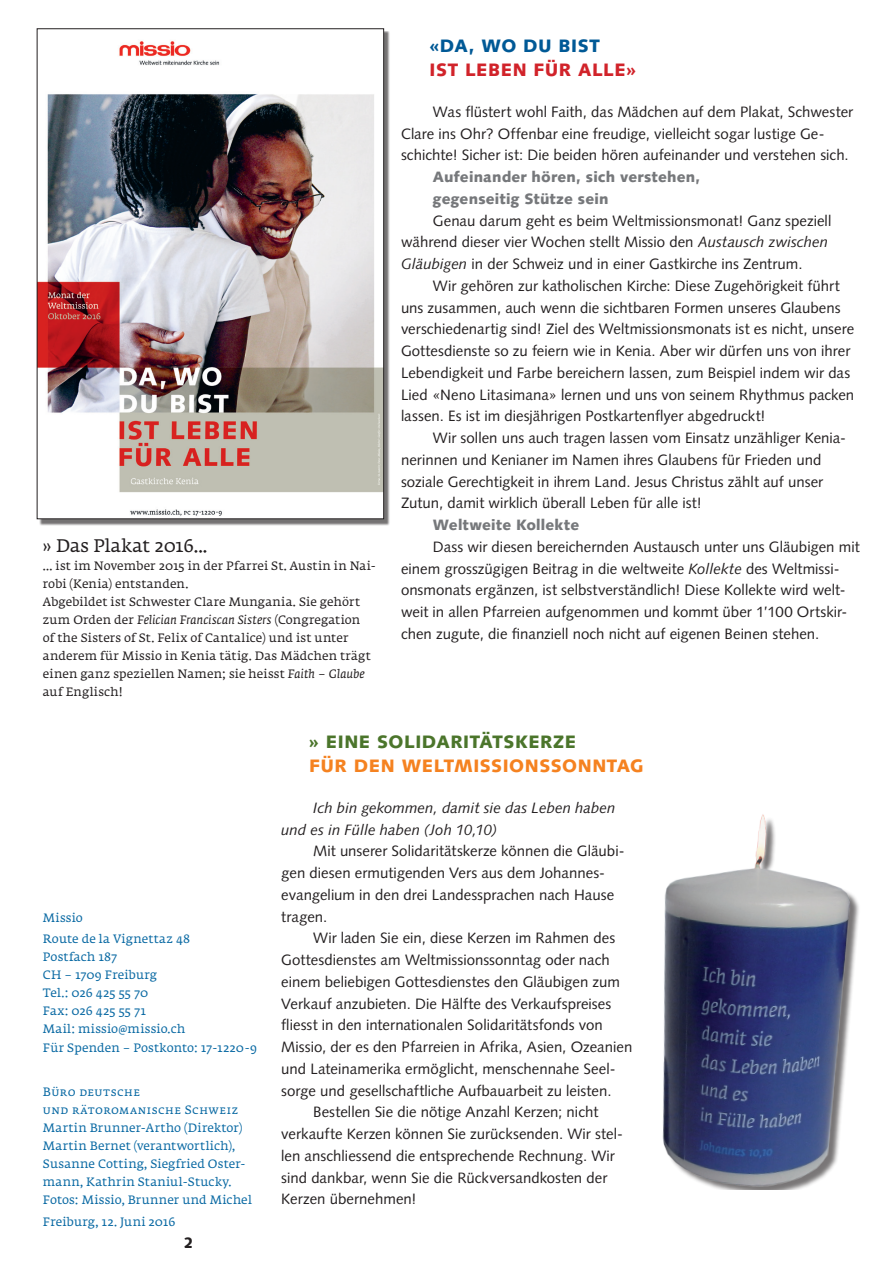
<style>
.page{position:relative;width:893px;height:1263px;background:#fff}
.page>*{position:absolute;margin:0;border:0;box-sizing:border-box;transform-origin:0 0}
.t1{font:900 18px "Syntax LT Std";letter-spacing:.03em;color:#f58220}
.t2{font:900 18px "Syntax LT Std";letter-spacing:.03em;color:#4b752b}
.t3{font:18px "Fedra Serif A Std";letter-spacing:-.02em;color:#231f20}
.t4{font:900 18px "Syntax LT Std";letter-spacing:.03em;color:#d1232a}
.t5{font:900 18px "Syntax LT Std";letter-spacing:.03em;color:#005996}
.t6{font:15px/21.8px "Syntax LT Std";color:#231f20}
.t7{font:900 15px/21.8px "Syntax LT Std";letter-spacing:.015em;color:#76787b}
.t8{font:italic 15px/21.8px "Syntax LT Std";color:#231f20}
.t9{font:900 15px "Syntax LT Std";color:#231f20}
.t10{font:12px/18px "Fedra Serif A Std";letter-spacing:.015em;color:#231f20}
.t11{font:12px/18.1px "Fedra Serif A Std";letter-spacing:.025em;color:#0969a3}
.t12{font:12px/18.1px "Fedra Serif A Std";letter-spacing:.005em;color:#0969a3}
.s1{font-style:italic}
</style>
<div class="page">
<img style="left:662px;top:814px;width:197px;height:375px">
<div style="left:39px;top:31px;width:351px;height:494px;background:#231f20;opacity:.63"></div>
<img style="left:39px;top:31px;width:343px;height:486px">
<p class="t3" style="left:43px;top:534px;width:166px">» Das Plakat 2016...</p>
<p class="t10" style="left:43px;top:558px;width:335px">... ist im November 2015 in der Pfarrei St. Austin in Nai&shy;robi (Kenia) entstanden.<br>Abgebildet ist Schwester Clare Mungania. Sie gehört zum Orden der <span class="s1">Felician Franciscan Sisters</span> (Congregation<br>of the Sisters of St. Felix of Cantalice) und ist unter anderem für Missio in Kenia tätig. Das Mädchen trägt einen ganz speziellen Namen; sie heisst <span class="s1">Faith</span> – <span class="s1">Glaube </span>auf Englisch!</p>
<p class="t5" style="left:429px;top:35px;width:172px">«DA, WO DU BIST</p>
<p class="t4" style="left:429px;top:59px;width:208px">IST LEBEN FÜR ALLE»</p>
<p class="t6" style="left:401px;top:101px;width:454px;text-indent:32px">Was flüstert wohl Faith, das Mädchen auf dem Plakat, Schwester<br>Clare ins Ohr? Offenbar eine freudige, vielleicht sogar lustige Ge&shy;schichte! Sicher ist: Die beiden hören aufeinander und verstehen sich.</p>
<p class="t7" style="left:433px;top:166px;width:269px">AUFEINANDER HÖREN, SICH VERSTEHEN,<br>GEGENSEITIG STÜTZE SEIN</p>
<p class="t6" style="left:401px;top:210px;width:432px;text-indent:32px">Genau darum geht es beim Weltmissionsmonat! Ganz speziell während dieser vier Wochen stellt Missio den <span class="s1">Austausch zwischen<br>Gläubigen</span> in der Schweiz und in einer Gastkirche ins Zentrum.</p>
<p class="t6" style="left:401px;top:275px;width:455px;text-indent:32px">Wir gehören zur katholischen Kirche: Diese Zugehörigkeit führt uns zusammen, auch wenn die sichtbaren Formen unseres Glaubens verschiedenartig sind! Ziel des Weltmissionsmonats ist es nicht, unsere Gottesdienste so zu feiern wie in Kenia. Aber wir dürfen uns von ihrer Lebendigkeit und Farbe bereichern lassen, zum Beispiel indem wir das Lied «Neno Litasimana» lernen und uns von seinem Rhythmus packen lassen. Es ist im diesjährigen Postkartenflyer abgedruckt!</p>
<p class="t6" style="left:401px;top:427px;width:446px;text-indent:32px">Wir sollen uns auch tragen lassen vom Einsatz unzähliger Kenia&shy;nerinnen und Kenianer im Namen ihres Glaubens für Frieden und soziale Gerechtigkeit in ihrem Land. Jesus Christus zählt auf unser Zutun, damit wirklich überall Leben für alle ist!</p>
<p class="t7" style="left:433px;top:514px;width:148px">WELTWEITE KOLLEKTE</p>
<p class="t6" style="left:401px;top:536px;width:460px;text-indent:32px">Dass wir diesen bereichernden Austausch unter uns Gläubigen mit einem grosszügigen Beitrag in die weltweite <span class="s1">Kollekte</span> des Weltmissi&shy;onsmonats ergänzen, ist selbstverständlich! Diese Kollekte wird welt&shy;weit in allen Pfarreien aufgenommen und kommt über 1’100 Ortskir&shy;chen zugute, die finanziell noch nicht auf eigenen Beinen stehen.</p>
<p class="t11" style="left:43px;top:907px;width:149px;line-height:21.8px">Missio<br>Route de la Vignettaz 48</p>
<p class="t12" style="left:43px;top:949px;width:216px">Postfach 187<br>CH – 1709 Freiburg<br>Tel.: 026 425 55 70<br>Fax: 026 425 55 71<br>Mail: missio@missio.ch<br>Für Spenden – Postkonto: 17-1220-9</p>
<p class="t11" style="left:43px;top:1083px;width:210px">Büro deutsche<br>und rätoromanische Schweiz<br>Martin Brunner-Artho (Direktor)<br>Martin Bernet (verantwortlich),<br>Susanne Cotting, Siegfried Oster&shy;mann, Kathrin Staniul-Stucky.<br>Fotos: Missio, Brunner und Michel</p>
<p class="t11" style="left:43px;top:1214px;width:134px">Freiburg, 12. Juni 2016</p>
<p class="t9" style="left:184px;top:1234px;width:11px">2</p>
<p class="t2" style="left:309px;top:731px;width:268px">» EINE SOLIDARITÄTSKERZE</p>
<p class="t1" style="left:309px;top:755px;width:333px">FÜR DEN WELTMISSIONSSONNTAG</p>
<p class="t8" style="left:281px;top:797px;width:336px;text-indent:32px">Ich bin gekommen, damit sie das Leben haben und es in Fülle haben (Joh 10,10)</p>
<p class="t6" style="left:281px;top:840px;width:345px;text-indent:32px">Mit unserer Solidaritätskerze können die Gläubi&shy;gen diesen ermutigenden Vers aus dem Johannes&shy;evangelium in den drei Landessprachen nach Hause tragen.</p>
<p class="t6" style="left:313px;top:927px;width:304px">Wir laden Sie ein, diese Kerzen im Rahmen des</p>
<p class="t6" style="left:281px;top:949px;width:330px">Gottesdienstes am Weltmissionssonntag oder nach</p>
<p class="t6" style="left:281px;top:971px;width:340px">einem beliebigen Gottesdienstes den Gläubigen zum</p>
<p class="t6" style="left:281px;top:993px;width:331px">Verkauf anzubieten. Die Hälfte des Verkaufspreises</p>
<p class="t6" style="left:281px;top:1014px;width:323px">fliesst in den internationalen Solidaritätsfonds von</p>
<p class="t6" style="left:281px;top:1036px;width:353px">Missio, der es den Pfarreien in Afrika, Asien, Ozeanien</p>
<p class="t6" style="left:281px;top:1058px;width:336px">und Lateinamerika ermöglicht, menschennahe Seel-</p>
<p class="t6" style="left:281px;top:1080px;width:332px">sorge und gesellschaftliche Aufbauarbeit zu leisten.</p>
<p class="t6" style="left:313px;top:1101px;width:287px">Bestellen Sie die nötige Anzahl Kerzen; nicht</p>
<p class="t6" style="left:281px;top:1123px;width:343px">verkaufte Kerzen können Sie zurücksenden. Wir stel-</p>
<p class="t6" style="left:281px;top:1145px;width:335px">len anschliessend die entsprechende Rechnung. Wir</p>
<p class="t6" style="left:281px;top:1167px;width:328px">sind dankbar, wenn Sie die Rückversandkosten der</p>
<p class="t6" style="left:281px;top:1188px;width:137px">Kerzen übernehmen!</p>
</div>
